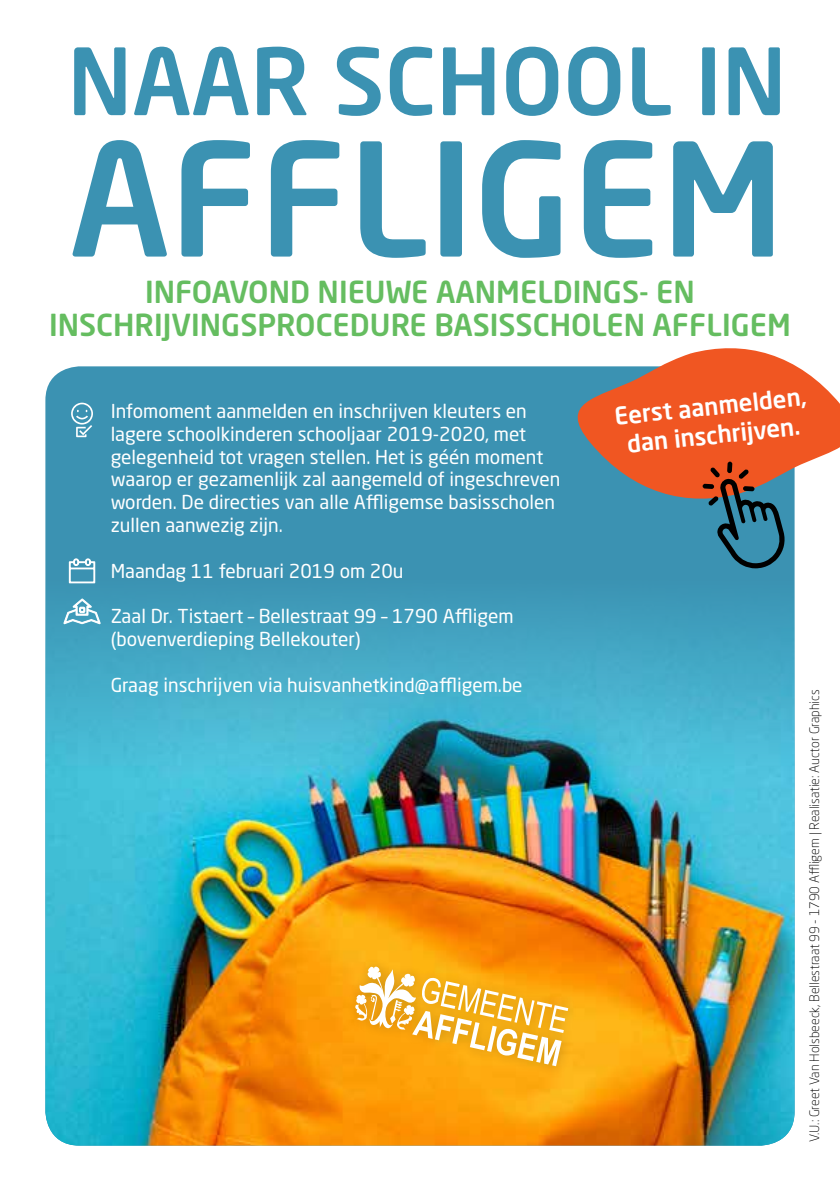
<style>
.page{position:relative;width:840px;height:1191px;background:#fff}
.page>*{position:absolute;margin:0;border:0;box-sizing:border-box;transform-origin:0 0}
.t1{font:500 155px "Neo Sans W1 G";color:#3b92b2}
.t2{font:500 91.2px "Neo Sans W1 G";color:#3b92b2}
.t3{font:500 30px/32.4px "Neo Sans W1 G";color:#65bd60;text-align:center}
.t4{font:500 24px/28.8px "Neo Sans W1 G";color:#fff;text-align:center}
.t5{font:19px/22.8px "Neo Sans W1 G";color:#fff}
.t6{font:300 13px "Neo Sans W1 G";color:#000}
</style>
<div class="page">
<div style="left:45px;top:366px;width:749px;height:779px;background:#3b92b2;border-radius:34px"></div>
<img style="left:45px;top:536px;width:749px;height:609px">
<div style="left:345px;top:956px;width:234px;height:122px;background:#000;opacity:.2"></div>
<svg style="left:354px;top:966px;width:214px;height:100px;background:#f7b842"></svg>
<svg style="left:556px;top:348px;width:283px;height:160px;fill:#f05622"></svg>
<svg style="left:702px;top:461px;width:82px;height:107px"></svg>
<svg style="left:69px;top:558px;width:26px;height:25px"></svg>
<svg style="left:71px;top:403px;width:22px;height:34px"></svg>
<svg style="left:64px;top:598px;width:36px;height:26px"></svg>
<h2 class="t2" style="left:67px;top:24px;width:720px">NAAR SCHOOL IN</h2>
<h1 class="t1" style="left:70px;top:101px;width:716px">AFFLIGEM</h1>
<h3 class="t3" style="left:49px;top:275px;width:742px">INFOAVOND NIEUWE AANMELDINGS- EN<br>INSCHRIJVINGSPROCEDURE BASISSCHOLEN AFFLIGEM</h3>
<p class="t5" style="left:111px;top:399px;width:451px">Infomoment aanmelden en inschrijven kleuters en lagere schoolkinderen schooljaar 2019-2020, met gelegenheid tot vragen stellen. Het is géén moment waarop er gezamenlijk zal aangemeld of ingeschreven worden. De directies van alle Affligemse basisscholen zullen aanwezig zijn.</p>
<p class="t5" style="left:111px;top:559px;width:294px">Maandag 11 februari 2019 om 20u</p>
<p class="t5" style="left:111px;top:604px;width:404px">Zaal Dr. Tistaert – Bellestraat 99 – 1790 Affligem (bovenverdieping Bellekouter)</p>
<p class="t5" style="left:111px;top:673px;width:413px">Graag inschrijven via huisvanhetkind@affligem.be</p>
<p class="t4" style="left:612px;top:401px;width:195px;rotate:-6deg">Eerst aanmelden, dan inschrijven.</p>
<p class="t6" style="left:806px;top:1142px;width:454px;rotate:-90deg">V.U.: Greet Van Holsbeeck, Bellestraat 99 - 1790 Affligem | Realisatie: Auctor Graphics</p>
</div>
